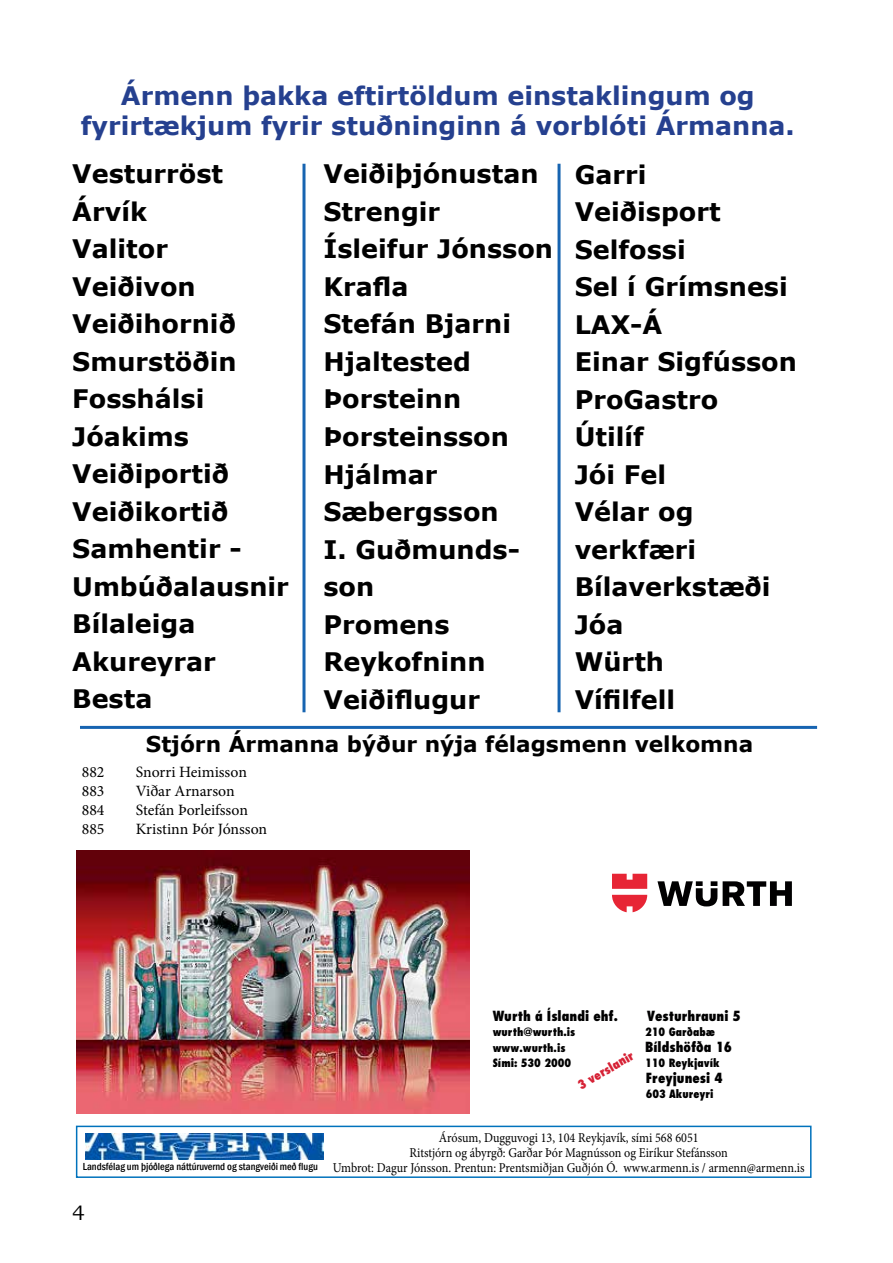
<style>
.page{position:relative;width:893px;height:1263px;background:#fff}
.page>*{position:absolute;margin:0;border:0;box-sizing:border-box;transform-origin:0 0}
.t1{font:700 25.5px/37.5px "Verdana";color:#000}
.t2{font:700 25.5px/30.6px "Verdana";color:#25408f;text-align:center}
.t3{font:700 21.75px "Verdana";color:#000}
.t4{font:21px "Bookman Old Style";color:#000}
.t5{font:15.75px "Minion Pro";color:#000}
.t6{font:800 condensed 13.65px "Futura Std";color:#010001}
.t7{font:13.5px/15px "Minion Pro";color:#000;text-align:center;scale:.9 1}
.t8{font:800 condensed 12.45px "Futura Std";color:#d62135}
.t9{font:800 condensed 11.1px "Futura Std";color:#010001}
.t10{font:500 condensed 10.5px "Franklin Gothic";color:#000}
</style>
<div class="page">
<img style="left:85px;top:1133px;width:238px;height:27px">
<div style="left:76px;top:1125px;width:735px;height:53px;border:2px solid #0072bc"></div>
<svg style="left:657px;top:881px;width:135px;height:25px"></svg>
<svg style="left:612px;top:874px;width:35px;height:38px"></svg>
<img style="left:77px;top:850px;width:392px;height:263px">
<hr style="left:80px;top:726px;width:737px;height:3px;background:#1764b1">
<hr style="left:302px;top:164px;width:3px;height:548px;background:#1764b1">
<hr style="left:557px;top:164px;width:3px;height:548px;background:#1764b1">
<p class="t2" style="left:81px;top:79px;width:715px">Ármenn þakka eftirtöldum einstaklingum og fyrirtækjum fyrir stuðninginn á vorblóti Ármanna.</p>
<p class="t1" style="left:72px;top:155px;width:218px">Vesturröst<br>Árvík<br>Valitor<br>Veiðivon<br>Veiðihornið<br>Smurstöðin<br>Fosshálsi<br>Jóakims<br>Veiðiportið<br>Veiðikortið<br>Samhentir -<br>Umbúðalausnir<br>Bílaleiga<br>Akureyrar<br>Besta</p>
<p class="t1" style="left:323px;top:155px;width:231px">Veiðiþjónustan<br>Strengir<br>Ísleifur Jónsson<br>Krafla<br>Stefán Bjarni<br>Hjaltested<br>Þorsteinn<br>Þorsteinsson<br>Hjálmar<br>Sæbergsson<br>I. Guðmunds&shy;son<br>Promens<br>Reykofninn<br>Veiðiflugur</p>
<p class="t1" style="left:575px;top:155px;width:224px">Garri<br>Veiðisport<br>Selfossi<br>Sel í Grímsnesi<br>LAX-Á<br>Einar Sigfússon<br>ProGastro<br>Útilíf<br>Jói Fel<br>Vélar og verkfæri<br>Bílaverkstæði<br>Jóa<br>Würth<br>Vífilfell</p>
<p class="t3" style="left:146px;top:728px;width:609px">Stjórn Ármanna býður nýja félagsmenn velkomna</p>
<p class="t5" style="left:82px;top:762px;width:24px">882</p>
<p class="t5" style="left:136px;top:762px;width:113px">Snorri Heimisson</p>
<p class="t5" style="left:82px;top:781px;width:24px">883</p>
<p class="t5" style="left:136px;top:781px;width:100px">Viðar Arnarson</p>
<p class="t5" style="left:82px;top:799px;width:24px">884</p>
<p class="t5" style="left:136px;top:799px;width:114px">Stefán Þorleifsson</p>
<p class="t5" style="left:82px;top:818px;width:24px">885</p>
<p class="t5" style="left:136px;top:818px;width:133px">Kristinn Þór Jónsson</p>
<p class="t10" style="left:83px;top:1160px;width:237px">Landsfélag um þjóðlega náttúruvernd og stangveiði með flugu</p>
<p class="t4" style="left:72px;top:1199px;width:15px">4</p>
<p class="t6" style="left:493px;top:1007px;width:127px">Wurth á Íslandi ehf.</p>
<p class="t6" style="left:647px;top:1007px;width:95px">Vesturhrauni 5</p>
<p class="t9" style="left:493px;top:1024px;width:84px">wurth@wurth.is</p>
<p class="t9" style="left:645px;top:1024px;width:71px">210 Garðabæ</p>
<p class="t9" style="left:493px;top:1041px;width:74px">www.wurth.is</p>
<p class="t6" style="left:645px;top:1038px;width:88px">Bíldshöfða 16</p>
<p class="t9" style="left:493px;top:1056px;width:80px">Sími: 530 2000</p>
<p class="t9" style="left:645px;top:1056px;width:76px">110 Reykjavík</p>
<p class="t6" style="left:646px;top:1069px;width:78px">Freyjunesi 4</p>
<p class="t9" style="left:646px;top:1087px;width:69px">603 Akureyri</p>
<p class="t8" style="left:575px;top:1079px;width:64px;rotate:-30deg">3 verslanir</p>
<p class="t7" style="left:333px;top:1130px;width:526px">Árósum, Dugguvogi 13, 104 Reykjavík, sími 568 6051<br>Ritstjórn og ábyrgð: Garðar Þór Magnússon og Eiríkur Stefánsson<br>Umbrot: Dagur Jónsson. Prentun: Prentsmiðjan Guðjón Ó. www.armenn.is / armenn@armenn.is</p>
</div>
